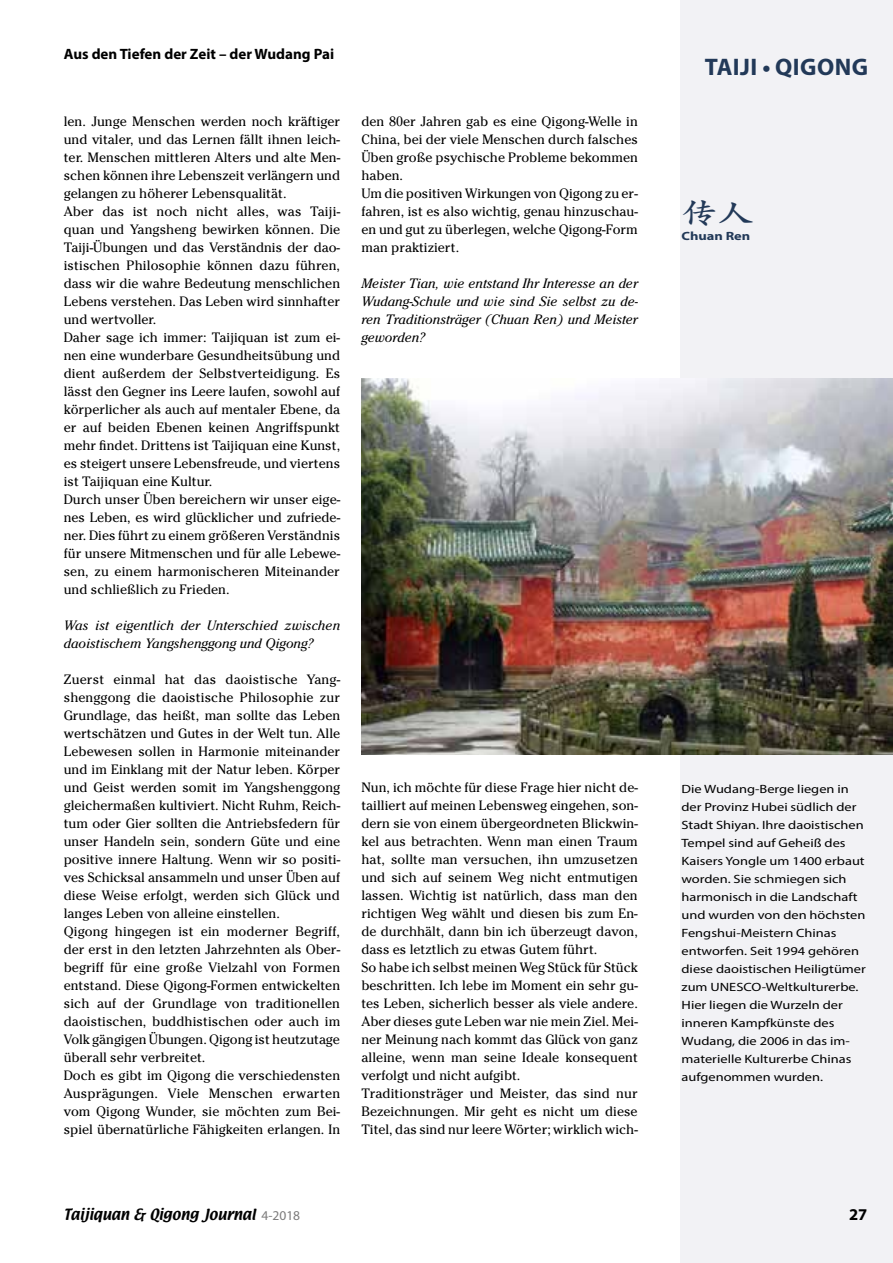
<style>
.page{position:relative;width:893px;height:1263px;background:#fff}
.page>*{position:absolute;margin:0;border:0;box-sizing:border-box;transform-origin:0 0}
.t1{font:700 30px "ST Kaiti SC";color:#223958;scale:1.2 1}
.t2{font:700 24px "Myriad Pro";letter-spacing:.02em;color:#223958}
.t3{font:700 16.5px "Myriad Pro";color:#000}
.t4{font:700 15px "Myriad Pro";color:#000}
.t5{font:13.5px/18px "Cheltenham Std";color:#000}
.t6{font:italic 13.5px/18px "Cheltenham Std";color:#000}
.t7{font:13.5px "Textile";color:#000}
.t8{font:12px/18px "Myriad Pro";color:#000;scale:1.2 1}
.t9{font:700 12px "Myriad Pro";color:#223958;scale:1.2 1}
.s1{font-family:"Myriad";color:#7c7b7b}
</style>
<div class="page">
<div style="left:680px;top:0;width:213px;height:1263px;background:#f2f2f5"></div>
<img style="left:361px;top:378px;width:532px;height:377px">
<p class="t4" style="left:64px;top:44px;width:272px">Aus den Tiefen der Zeit – der Wudang Pai</p>
<p class="t5" style="left:64px;top:112px;width:278px">len. Junge Menschen werden noch kräftiger und vitaler, und das Lernen fällt ihnen leich&shy;ter. Menschen mittleren Alters und alte Men&shy;schen können ihre Lebenszeit verlängern und gelangen zu höherer Lebensqualität.<br>Aber das ist noch nicht alles, was Taiji&shy;quan und Yangsheng bewirken können. Die Taiji-Übungen und das Verständnis der dao&shy;istischen Philosophie können dazu führen, dass wir die wahre Bedeutung menschlichen Lebens verstehen. Das Leben wird sinnhafter und wertvoller.<br>Daher sage ich immer: Taijiquan ist zum ei&shy;nen eine wunderbare Gesundheitsübung und dient außerdem der Selbstverteidigung. Es lässt den Gegner ins Leere laufen, sowohl auf körperlicher als auch auf mentaler Ebene, da er auf beiden Ebenen keinen Angriffspunkt mehr findet. Drittens ist Taijiquan eine Kunst, es steigert unsere Lebensfreude, und viertens ist Taijiquan eine Kultur.<br>Durch unser Üben bereichern wir unser eige&shy;nes Leben, es wird glücklicher und zufriede&shy;ner. Dies führt zu einem größeren Verständnis für unsere Mitmenschen und für alle Lebewe&shy;sen, zu einem harmonischeren Miteinander und schließlich zu Frieden.</p>
<p class="t6" style="left:64px;top:616px;width:278px">Was ist eigentlich der Unterschied zwischen daoistischem Yangshenggong und Qigong?</p>
<p class="t5" style="left:64px;top:670px;width:278px">Zuerst einmal hat das daoistische Yang&shy;shenggong die daoistische Philosophie zur Grundlage, das heißt, man sollte das Leben wertschätzen und Gutes in der Welt tun. Alle Lebewesen sollen in Harmonie miteinander und im Einklang mit der Natur leben. Körper und Geist werden somit im Yangshenggong gleichermaßen kultiviert. Nicht Ruhm, Reich&shy;tum oder Gier sollten die Antriebsfedern für unser Handeln sein, sondern Güte und eine positive innere Haltung. Wenn wir so positi&shy;ves Schicksal ansammeln und unser Üben auf diese Weise erfolgt, werden sich Glück und langes Leben von alleine einstellen.<br>Qigong hingegen ist ein moderner Begriff, der erst in den letzten Jahrzehnten als Ober&shy;begriff für eine große Vielzahl von Formen entstand. Diese Qigong-Formen entwickelten sich auf der Grundlage von traditionellen daoistischen, buddhistischen oder auch im Volk gängigen Übungen. Qigong ist heutzutage überall sehr verbreitet.<br>Doch es gibt im Qigong die verschiedensten Ausprägungen. Viele Menschen erwarten vom Qigong Wunder, sie möchten zum Bei&shy;spiel übernatürliche Fähigkeiten erlangen. In</p>
<p class="t5" style="left:361px;top:112px;width:278px">den 80er Jahren gab es eine Qigong-Welle in China, bei der viele Menschen durch falsches Üben große psychische Probleme bekommen haben.<br>Um die positiven Wirkungen von Qigong zu er&shy;fahren, ist es also wichtig, genau hinzuschau&shy;en und gut zu überlegen, welche Qigong-Form man praktiziert.</p>
<p class="t6" style="left:361px;top:274px;width:278px;text-align:justify">Meister Tian, wie entstand Ihr Interesse an der Wudang-Schule und wie sind Sie selbst zu de&shy;ren Traditionsträger (Chuan Ren) und Meister geworden?</p>
<p class="t5" style="left:361px;top:778px;width:278px">Nun, ich möchte für diese Frage hier nicht de&shy;tailliert auf meinen Lebensweg eingehen, son&shy;dern sie von einem übergeordneten Blickwin&shy;kel aus betrachten. Wenn man einen Traum hat, sollte man versuchen, ihn umzusetzen und sich auf seinem Weg nicht entmutigen lassen. Wichtig ist natürlich, dass man den richtigen Weg wählt und diesen bis zum En&shy;de durchhält, dann bin ich überzeugt davon, dass es letztlich zu etwas Gutem führt.<br>So habe ich selbst meinen Weg Stück für Stück beschritten. Ich lebe im Moment ein sehr gu&shy;tes Leben, sicherlich besser als viele andere.<br>Aber dieses gute Leben war nie mein Ziel. Mei&shy;ner Meinung nach kommt das Glück von ganz alleine, wenn man seine Ideale konsequent verfolgt und nicht aufgibt.<br>Traditionsträger und Meister, das sind nur Bezeichnungen. Mir geht es nicht um diese Titel, das sind nur leere Wörter; wirklich wich-</p>
<h2 class="t2" style="left:705px;top:51px;width:165px">TAIJI • QIGONG</h2>
<h1 class="t1" style="left:681px;top:190px;width:61px">传人</h1>
<p class="t9" style="left:681px;top:228px;width:59px">Chuan Ren</p>
<p class="t8" style="left:681px;top:780px;width:155px">Die Wudang-Berge liegen in der Provinz Hubei südlich der<br>Stadt Shiyan. Ihre daoistischen<br>Tempel sind auf Geheiß des<br>Kaisers Yongle um 1400 erbaut worden. Sie schmiegen sich harmonisch in die Landschaft und wurden von den höchsten<br>Fengshui-Meistern Chinas entworfen. Seit 1994 gehören diese daoistischen Heiligtümer zum UNESCO-Weltkulturerbe.<br>Hier liegen die Wurzeln der inneren Kampfkünste des<br>Wudang, die 2006 in das im&shy;materielle Kulturerbe Chinas aufgenommen wurden.</p>
<p class="t7" style="left:64px;top:1206px;width:238px">Taijiquan &amp; Qigong Journal <span class="s1">4-2018</span></p>
<p class="t3" style="left:849px;top:1204px;width:20px">27</p>
</div>
